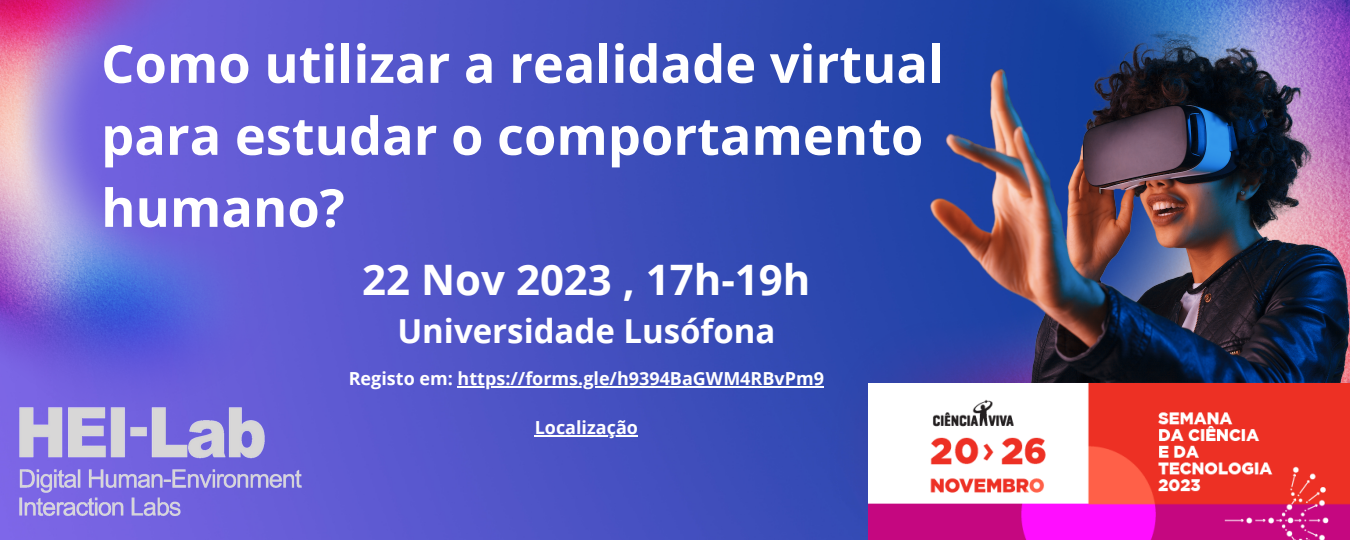
<style>
.page{position:relative;width:1350px;height:540px;background:#fff}
.page>*{position:absolute;margin:0;border:0;box-sizing:border-box;transform-origin:0 0}
.t1{font:700 52.5px/72px "Open Sans";color:#fff}
.t2{font:700 42px "Open Sans";color:#fff}
.t3{font:700 33px "Open Sans";color:#fff}
.t4{font:700 18px "Open Sans";color:#fff}
</style>
<div class="page">
<img style="left:0;top:0;width:548px;height:540px">
<img style="left:548px;top:0;width:802px;height:540px">
<img style="left:930px;top:32px;width:420px;height:351px">
<img style="left:0;top:0;width:461px;height:502px">
<img style="left:868px;top:384px;width:482px;height:156px">
<img style="left:8px;top:394px;width:304px;height:135px">
<hr style="left:458px;top:386px;width:366px;height:2px;background:#fff">
<hr style="left:535px;top:436px;width:103px;height:1px;background:#fff">
<p class="t1" style="left:101px;top:26px;width:844px">Como utilizar a realidade virtual para estudar o comportamento humano?</p>
<p class="t2" style="left:362px;top:250px;width:450px">22 Nov 2023 , 17h-19h</p>
<p class="t3" style="left:397px;top:308px;width:380px">Universidade Lusófona</p>
<p class="t4" style="left:349px;top:365px;width:477px">Registo em: https://forms.gle/h9394BaGWM4RBvPm9</p>
<p class="t4" style="left:535px;top:415px;width:105px">Localização</p>
</div>
